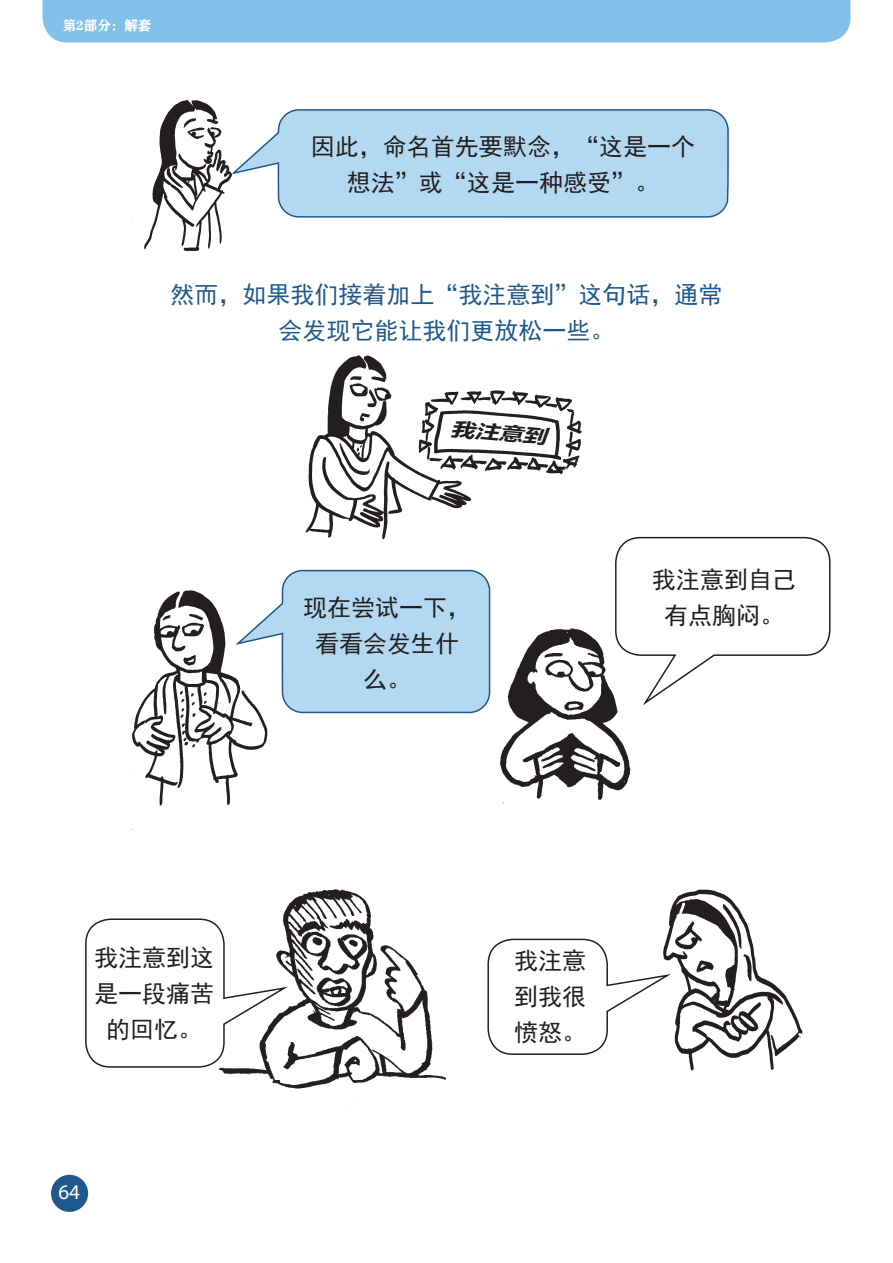
<style>
.page{position:relative;width:893px;height:1263px;background:#fff}
.page>*{position:absolute;margin:0;border:0;box-sizing:border-box;transform-origin:0 0}
.t1{font:24px/36px "Sim Hei";color:#231f20;text-align:center}
.t2{font:24px/36px "Sim Hei";color:#1f588d;text-align:center}
.t3{font:21px "Myriad Pro";color:#fff}
.t4{font:italic 700 18.45px "Microsoft Ya Hei";color:#231f20;scale:1.3 1}
.t5{font:13.5px "FZCHSJW GB1 0";color:#fff}
</style>
<div class="page">
<div style="left:51px;top:1175px;width:37px;height:37px;background:#1f588d;border-radius:50%"></div>
<img style="left:500px;top:628px;width:131px;height:176px">
<img style="left:305px;top:406px;width:277px;height:134px">
<img style="left:132px;top:590px;width:148px;height:224px">
<svg style="left:233px;top:569px;width:258px;height:145px"></svg>
<img style="left:130px;top:829px;width:316px;height:277px">
<img style="left:666px;top:889px;width:137px;height:182px">
<img style="left:131px;top:95px;width:101px;height:155px">
<svg style="left:231px;top:108px;width:498px;height:298px"></svg>
<svg style="left:614px;top:536px;width:217px;height:172px"></svg>
<svg style="left:85px;top:918px;width:207px;height:150px"></svg>
<svg style="left:487px;top:938px;width:188px;height:118px"></svg>
<div style="left:43px;top:0;width:807px;height:43px;background:#82c1ea"></div>
<p class="t5" style="left:63px;top:17px;width:90px">第2部分：解套</p>
<p class="t1" style="left:311px;top:128px;width:385px">因此，命名首先要默念，“这是一个想法”或“这是一种感受”。</p>
<p class="t2" style="left:170px;top:276px;width:554px">然而，如果我们接着加上“我注意到”这句话，通常会发现它能让我们更放松一些。</p>
<p class="t4" style="left:452px;top:416px;width:75px;rotate:5deg">我注意到</p>
<p class="t1" style="left:303px;top:589px;width:169px">现在尝试一下，看看会发生什么。</p>
<p class="t1" style="left:652px;top:562px;width:145px">我注意到自己有点胸闷。</p>
<p class="t1" style="left:94px;top:939px;width:121px">我注意到这是一段痛苦的回忆。</p>
<p class="t1" style="left:514px;top:943px;width:73px;text-align:justify">我注意到我很愤怒。</p>
<p class="t3" style="left:58px;top:1179px;width:23px">64</p>
</div>
